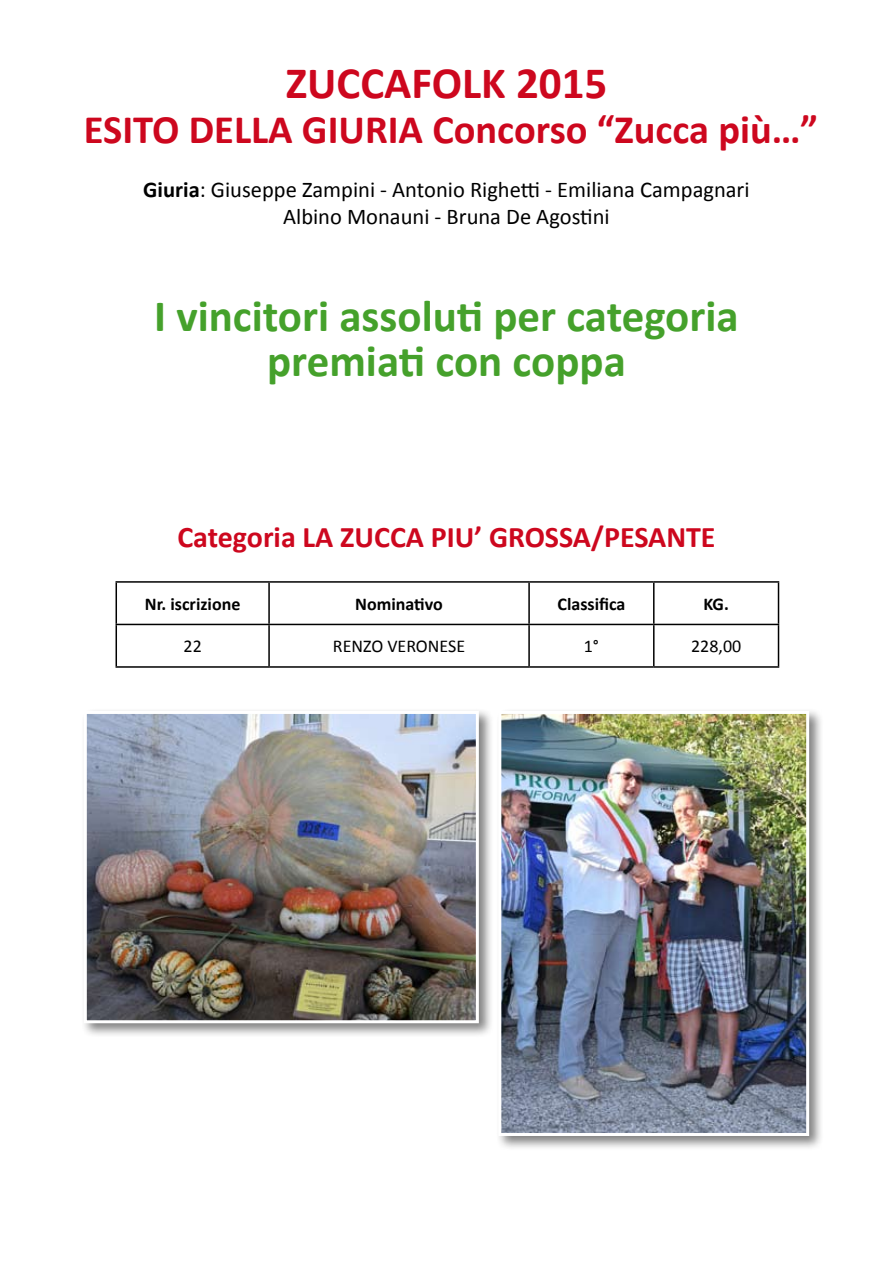
<style>
.page{position:relative;width:893px;height:1263px;background:#fff}
.page>*{position:absolute;margin:0;border:0;box-sizing:border-box;transform-origin:0 0}
.t1{font:700 45px/45px "Calibri";color:#45a12b;text-align:center}
.t2{font:700 45px "Calibri";color:#cd071e}
.t3{font:700 40.5px "Calibri";color:#cd071e}
.t4{font:700 30px "Calibri";color:#cd071e}
.t5{font:22.5px/27px "Calibri";color:#000;text-align:center}
.t6{font:700 18px "Calibri";color:#000}
.t7{font:18px "Calibri";color:#000}
.s1{font-weight:700}
</style>
<div class="page">
<hr style="left:116px;top:581px;width:153px;height:2px;background:#000">
<hr style="left:116px;top:583px;width:1px;height:41px;background:#000">
<hr style="left:269px;top:581px;width:260px;height:2px;background:#000">
<hr style="left:268px;top:583px;width:2px;height:41px;background:#000">
<hr style="left:529px;top:581px;width:125px;height:2px;background:#000">
<hr style="left:528px;top:583px;width:2px;height:41px;background:#000">
<hr style="left:654px;top:581px;width:125px;height:2px;background:#000">
<hr style="left:653px;top:583px;width:1px;height:41px;background:#000">
<hr style="left:778px;top:583px;width:1px;height:41px;background:#000">
<hr style="left:116px;top:624px;width:153px;height:1px;background:#000">
<hr style="left:116px;top:625px;width:1px;height:41px;background:#000">
<hr style="left:269px;top:624px;width:260px;height:1px;background:#000">
<hr style="left:268px;top:625px;width:2px;height:41px;background:#000">
<hr style="left:529px;top:624px;width:125px;height:1px;background:#000">
<hr style="left:528px;top:625px;width:2px;height:41px;background:#000">
<hr style="left:654px;top:624px;width:125px;height:1px;background:#000">
<hr style="left:653px;top:625px;width:1px;height:41px;background:#000">
<hr style="left:778px;top:625px;width:1px;height:41px;background:#000">
<hr style="left:116px;top:666px;width:153px;height:2px;background:#000">
<hr style="left:269px;top:666px;width:260px;height:2px;background:#000">
<hr style="left:529px;top:666px;width:125px;height:2px;background:#000">
<hr style="left:654px;top:666px;width:125px;height:2px;background:#000">
<div style="left:80px;top:707px;width:420px;height:337px;background:#000;opacity:.5"></div>
<img style="left:88px;top:715px;width:387px;height:304px">
<div style="left:84px;top:711px;width:395px;height:312px;border:3px solid #fff"></div>
<div style="left:495px;top:707px;width:335px;height:450px;background:#000;opacity:.5"></div>
<img style="left:502px;top:715px;width:303px;height:417px">
<div style="left:498px;top:711px;width:311px;height:425px;border:3px solid #fff"></div>
<h1 class="t2" style="left:286px;top:54px;width:323px">ZUCCAFOLK 2015</h1>
<h2 class="t3" style="left:84px;top:103px;width:736px">ESITO DELLA GIURIA Concorso “Zucca più…”</h2>
<p class="t5" style="left:143px;top:176px;width:608px"><span class="s1">Giuria</span>: Giuseppe Zampini - Antonio Righetti - Emiliana Campagnari<br>Albino Monauni - Bruna De Agostini</p>
<h1 class="t1" style="left:154px;top:294px;width:586px">I vincitori assoluti per categoria premiati con coppa</h1>
<h3 class="t4" style="left:177px;top:518px;width:540px">Categoria LA ZUCCA PIU’ GROSSA/PESANTE</h3>
<p class="t6" style="left:145px;top:592px;width:97px">Nr. iscrizione</p>
<p class="t6" style="left:355px;top:592px;width:89px">Nominativo</p>
<p class="t6" style="left:557px;top:592px;width:69px">Classifica</p>
<p class="t6" style="left:703px;top:592px;width:27px">KG.</p>
<p class="t7" style="left:184px;top:635px;width:20px">22</p>
<p class="t7" style="left:333px;top:635px;width:134px">RENZO VERONESE</p>
<p class="t7" style="left:584px;top:635px;width:17px">1°</p>
<p class="t7" style="left:691px;top:635px;width:52px">228,00</p>
</div>
